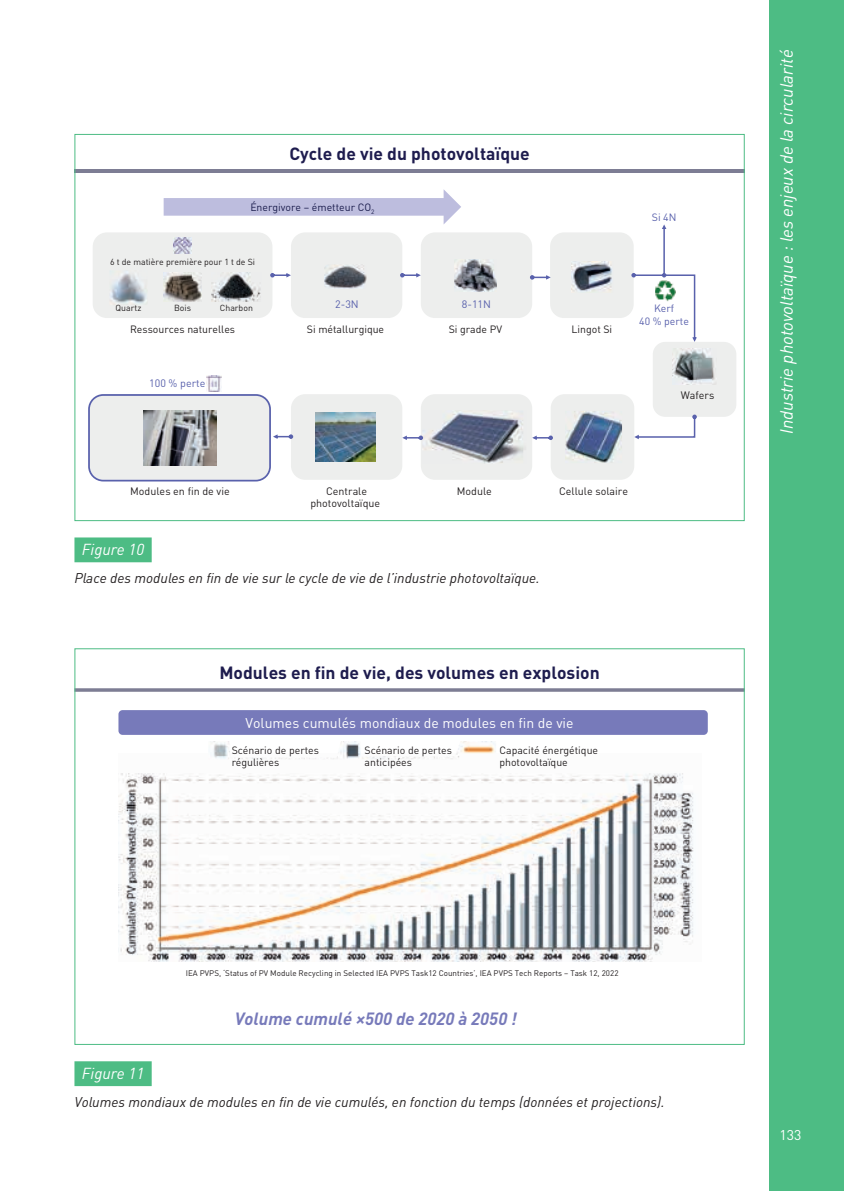
<style>
.page{position:relative;width:844px;height:1191px;background:#fff}
.page>*{position:absolute;margin:0;border:0;box-sizing:border-box;transform-origin:0 0}
.t1{font:700 17.5px "DINOT";color:#1e1c4e}
.t2{font:italic 17.5px "DINOT";color:#fff}
.t3{font:italic 700 17.5px "DINOT";color:#777aba}
.Figure_numero{font:italic 15.75px "DINOT";color:#fff}
.Figure_titre{font:italic 14px "DINOT";color:#231f20}
.t4{font:14px "DINOT";color:#fff}
.t5{font:10.67px "DINOT";color:#231f20}
.t6{font:10.67px "DINOT";color:#5961ac}
.t7{font:10.5px/12.6px "DINOT";color:#231f20}
.t8{font:10.5px "DINOT";color:#1a1c4c}
.t9{font:10.5px/12.6px "DINOT";color:#5961ac;text-align:center}
.t10{font:8.75px "DINOT";color:#231f20}
.t11{font:8.05px "DINOT";color:#231f20}
</style>
<div class="page">
<div style="left:769px;top:0;width:74px;height:1191px;background:#4dbc84"></div>
<div style="left:74px;top:537px;width:78px;height:25px;background:#4dbc84"></div>
<hr style="left:74px;top:169px;width:670px;height:4px;background:#7d7d94">
<div style="left:291px;top:232px;width:111px;height:86px;background:#edeeed;border-radius:14px"></div>
<div style="left:93px;top:232px;width:179px;height:86px;background:#edeeed;border-radius:14px"></div>
<img style="left:164px;top:272px;width:37px;height:30px">
<img style="left:211px;top:272px;width:50px;height:30px">
<img style="left:111px;top:272px;width:35px;height:32px">
<img style="left:324px;top:265px;width:43px;height:24px">
<div style="left:420px;top:232px;width:112px;height:86px;background:#edeeed;border-radius:14px"></div>
<div style="left:652px;top:342px;width:84px;height:75px;background:#edeeed;border-radius:12px"></div>
<div style="left:550px;top:232px;width:83px;height:86px;background:#edeeed;border-radius:14px"></div>
<img style="left:454px;top:259px;width:42px;height:32px">
<div style="left:550px;top:394px;width:84px;height:86px;background:#edeeed;border-radius:14px"></div>
<img style="left:565px;top:411px;width:57px;height:52px">
<div style="left:420px;top:394px;width:112px;height:86px;background:#edeeed;border-radius:14px"></div>
<img style="left:423px;top:411px;width:101px;height:52px">
<div style="left:291px;top:394px;width:111px;height:86px;background:#edeeed;border-radius:14px"></div>
<img style="left:315px;top:412px;width:60px;height:49px">
<img style="left:571px;top:261px;width:41px;height:31px">
<img style="left:672px;top:348px;width:43px;height:36px">
<svg style="left:270px;top:273px;width:21px;height:4px"></svg>
<svg style="left:400px;top:273px;width:20px;height:4px"></svg>
<svg style="left:530px;top:275px;width:20px;height:5px"></svg>
<svg style="left:532px;top:435px;width:21px;height:5px"></svg>
<svg style="left:402px;top:435px;width:21px;height:5px"></svg>
<svg style="left:634px;top:414px;width:62px;height:25px"></svg>
<img style="left:206px;top:375px;width:15px;height:16px">
<img style="left:174px;top:237px;width:17px;height:17px">
<svg style="left:164px;top:189px;width:297px;height:35px"></svg>
<svg style="left:631px;top:224px;width:65px;height:118px"></svg>
<svg style="left:88px;top:394px;width:205px;height:87px;background:#d2d3d7"></svg>
<div style="left:74px;top:1061px;width:78px;height:25px;background:#4dbc84"></div>
<svg style="left:76px;top:688px;width:666px;height:4px;background:#8d8da0"></svg>
<img style="left:118px;top:759px;width:576px;height:202px">
<img style="left:210px;top:741px;width:286px;height:18px">
<div style="left:118px;top:710px;width:589px;height:25px;background:#777aba;border-radius:4px"></div>
<p class="t1" style="left:289px;top:142px;width:242px">Cycle de vie du photovoltaïque</p>
<p class="t8" style="left:250px;top:201px;width:126px">Énergivore – émetteur CO<sub>2</sub></p>
<p class="t10" style="left:110px;top:256px;width:147px">6 t de matière première pour 1 t de Si</p>
<p class="t10" style="left:115px;top:302px;width:27px">Quartz</p>
<p class="t10" style="left:174px;top:302px;width:19px">Bois</p>
<p class="t10" style="left:220px;top:302px;width:35px">Charbon</p>
<p class="t7" style="left:130px;top:322px;width:107px">Ressources naturelles</p>
<p class="t6" style="left:149px;top:377px;width:58px">100 % perte</p>
<p class="t6" style="left:335px;top:297px;width:25px">2-3N</p>
<p class="t6" style="left:462px;top:297px;width:31px">8-11N</p>
<p class="t7" style="left:307px;top:322px;width:79px">Si métallurgique</p>
<p class="t7" style="left:448px;top:322px;width:55px">Si grade PV</p>
<p class="t9" style="left:651px;top:210px;width:26px">Si 4N</p>
<p class="t7" style="left:571px;top:322px;width:42px">Lingot Si</p>
<p class="t9" style="left:639px;top:302px;width:51px">Kerf<br>40 % perte</p>
<p class="t5" style="left:680px;top:389px;width:35px">Wafers</p>
<p class="t5" style="left:130px;top:484px;width:101px">Modules en fin de vie</p>
<p class="t5" style="left:326px;top:484px;width:42px">Centrale</p>
<p class="t5" style="left:456px;top:484px;width:37px">Module</p>
<p class="t5" style="left:310px;top:497px;width:71px">photovoltaïque</p>
<p class="Figure_numero" style="left:82px;top:539px;width:64px">Figure 10</p>
<p class="Figure_titre" style="left:74px;top:569px;width:467px">Place des modules en fin de vie sur le cycle de vie de l’industrie photovoltaïque.</p>
<p class="t5" style="left:559px;top:484px;width:70px">Cellule solaire</p>
<p class="t1" style="left:219px;top:661px;width:382px">Modules en fin de vie, des volumes en explosion</p>
<p class="t4" style="left:245px;top:714px;width:329px">Volumes cumulés mondiaux de modules en fin de vie</p>
<p class="t7" style="left:232px;top:743px;width:89px">Scénario de pertes régulières</p>
<p class="t7" style="left:364px;top:743px;width:89px">Scénario de pertes anticipées</p>
<p class="t7" style="left:499px;top:743px;width:100px">Capacité énergétique photovoltaïque</p>
<p class="t2" style="left:775px;top:434px;width:386px;rotate:-90deg">Industrie photovoltaïque : les enjeux de la circularité</p>
<p class="t11" style="left:186px;top:968px;width:434px">IEA PVPS, ‘Status of PV Module Recycling in Selected IEA PVPS Task12 Countries’, IEA PVPS Tech Reports – Task 12, 2022</p>
<p class="t3" style="left:235px;top:1007px;width:284px">Volume cumulé ×500 de 2020 à 2050 !</p>
<p class="Figure_numero" style="left:82px;top:1063px;width:64px">Figure 11</p>
<p class="Figure_titre" style="left:74px;top:1093px;width:591px">Volumes mondiaux de modules en fin de vie cumulés, en fonction du temps (données et projections).</p>
<p class="t4" style="left:779px;top:1125px;width:23px">133</p>
</div>
